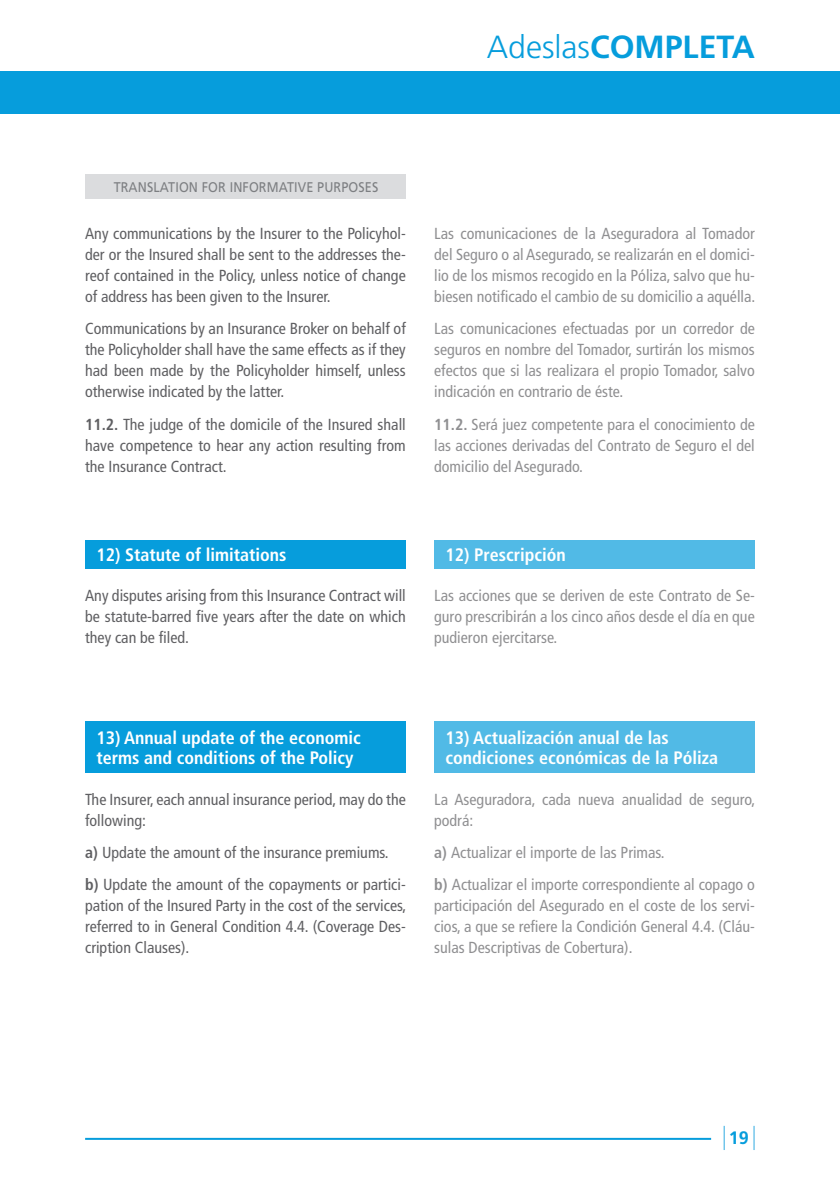
<style>
.page{position:relative;width:840px;height:1191px;background:#fff}
.page>*{position:absolute;margin:0;border:0;box-sizing:border-box;transform-origin:0 0}
.t1{font:700 32px "Frutiger";color:#069ddc}
.t2{font:700 condensed 18px/20px "Frutiger";color:#fff}
.t3{font:700 18px "Frutiger";color:#069ddc}
.t4{font:condensed 16px/21px "Frutiger";color:#5f5f62;text-align:justify}
.t5{font:14px "Frutiger";letter-spacing:.01em;color:#7d7f82;scale:.9 1}
.s1{font-weight:300}
.s2{font-weight:700}
</style>
<div class="page">
<div style="left:0;top:71px;width:839px;height:43px;background:#069ddc"></div>
<hr style="left:85px;top:1137px;width:625px;height:2px;background:#069ddc">
<svg style="left:753px;top:1125px;width:1px;height:25px"></svg>
<svg style="left:723px;top:1126px;width:1px;height:24px"></svg>
<div style="left:434px;top:540px;width:320px;height:28px;background:#51bae6"></div>
<div style="left:434px;top:721px;width:320px;height:51px;background:#51bae6"></div>
<div style="left:85px;top:540px;width:320px;height:28px;background:#069ddc"></div>
<div style="left:85px;top:721px;width:320px;height:51px;background:#069ddc"></div>
<div style="left:85px;top:174px;width:320px;height:25px;background:#dbdcde"></div>
<h1 class="t1" style="left:486px;top:28px;width:269px"><span class="s1">Adeslas</span>COMPLETA</h1>
<p class="t5" style="left:114px;top:179px;width:295px">TRANSLATION FOR INFORMATIVE PURPOSES</p>
<p class="t4" style="left:85px;top:223px;width:322px">Any communications by the Insurer to the Policyhol&shy;der or the Insured shall be sent to the addresses the&shy;reof contained in the Policy, unless notice of change of address has been given to the Insurer.</p>
<p class="t4" style="left:85px;top:318px;width:322px">Communications by an Insurance Broker on behalf of the Policyholder shall have the same effects as if they had been made by the Policyholder himself, unless otherwise indicated by the latter.</p>
<p class="t4" style="left:85px;top:413px;width:322px"><span class="s2">11.2.</span> The judge of the domicile of the Insured shall have competence to hear any action resulting from the Insurance Contract.</p>
<p class="t4" style="left:434px;top:223px;width:322px">Las comunicaciones de la Aseguradora al Tomador del Seguro o al Asegurado, se realizarán en el domici&shy;lio de los mismos recogido en la Póliza, salvo que hu&shy;biesen notificado el cambio de su domicilio a aquélla.</p>
<p class="t4" style="left:434px;top:318px;width:322px">Las comunicaciones efectuadas por un corredor de seguros en nombre del Tomador, surtirán los mismos efectos que si las realizara el propio Tomador, salvo indicación en contrario de éste.</p>
<p class="t4" style="left:434px;top:413px;width:322px"><span class="s2">11.2.</span> Será juez competente para el conocimiento de las acciones derivadas del Contrato de Seguro el del domicilio del Asegurado.</p>
<p class="t2" style="left:96px;top:545px;width:191px">12) Statute of limitations</p>
<p class="t4" style="left:85px;top:585px;width:322px">Any disputes arising from this Insurance Contract will be statute-barred five years after the date on which they can be filed.</p>
<p class="t2" style="left:445px;top:545px;width:122px">12) Prescripción</p>
<p class="t4" style="left:434px;top:585px;width:322px">Las acciones que se deriven de este Contrato de Se&shy;guro prescribirán a los cinco años desde el día en que pudieron ejercitarse.</p>
<p class="t2" style="left:96px;top:727px;width:266px">13) Annual update of the economic terms and conditions of the Policy</p>
<p class="t4" style="left:85px;top:789px;width:322px">The Insurer, each annual insurance period, may do the following:</p>
<p class="t4" style="left:85px;top:836px;width:322px;line-height:32.4px"><span class="s2">a)</span> Update the amount of the insurance premiums. <span class="s2">b)</span> Update the amount of the copayments or partici-</p>
<p class="t4" style="left:85px;top:895px;width:322px">pation of the Insured Party in the cost of the services, referred to in General Condition 4.4. (Coverage Des&shy;cription Clauses).</p>
<p class="t2" style="left:445px;top:727px;width:274px">13) Actualización anual de las condiciones económicas de la Póliza</p>
<p class="t4" style="left:434px;top:789px;width:322px">La Aseguradora, cada nueva anualidad de seguro, podrá:</p>
<p class="t4" style="left:434px;top:836px;width:322px;line-height:32.4px"><span class="s2">a)</span> Actualizar el importe de las Primas.<br><span class="s2">b)</span> Actualizar el importe correspondiente al copago o</p>
<p class="t4" style="left:434px;top:895px;width:322px">participación del Asegurado en el coste de los servi&shy;cios, a que se refiere la Condición General 4.4. (Cláu&shy;sulas Descriptivas de Cobertura).</p>
<p class="t3" style="left:728px;top:1127px;width:22px">19</p>
</div>
